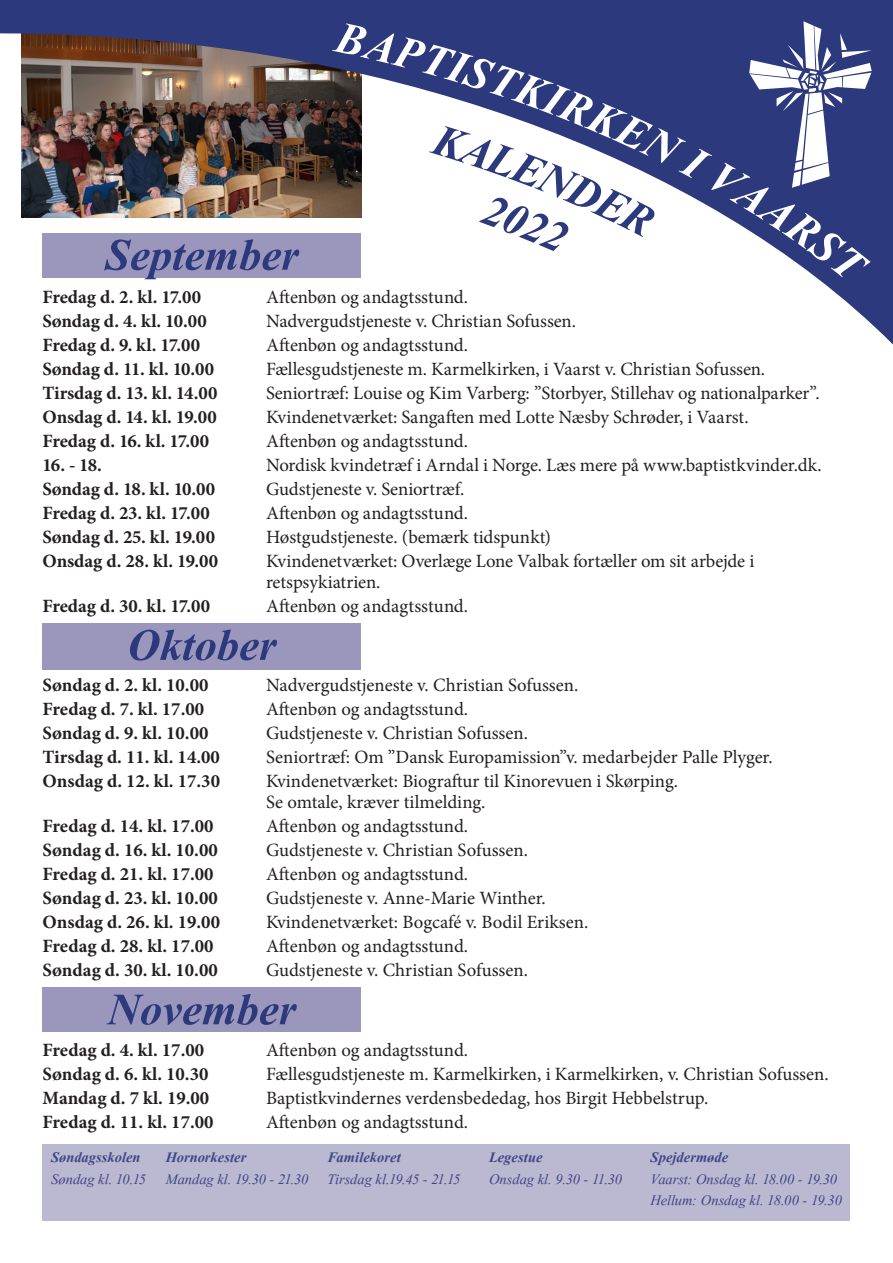
<style>
.page{position:relative;width:893px;height:1263px;background:#fff}
.page>*{position:absolute;margin:0;border:0;box-sizing:border-box;transform-origin:0 0}
.t1{font:700 55.5px "Vijaya";color:#2c397d}
.t2{font:18.75px/21px "Minion Pro";letter-spacing:-.005em;color:#231f20}
.t3{font:700 18.75px "Minion Pro";color:#231f20}
.t4{font:18px/21.6px "Vijaya";letter-spacing:-.005em;color:#3e4785}
.t5{font:700 18px "Vijaya";color:#3e4785}
</style>
<div class="page">
<img style="left:0;top:0;width:893px;height:345px">
<div style="left:43px;top:1144px;width:807px;height:76px;background:#bbb8d1"></div>
<div style="left:43px;top:233px;width:318px;height:45px;background:#9b97bc"></div>
<div style="left:43px;top:623px;width:318px;height:46px;background:#9b97bc"></div>
<div style="left:43px;top:988px;width:318px;height:44px;background:#9b97bc"></div>
<svg style="left:332px;top:21px;width:540px;height:264px"></svg>
<p class="t1" style="left:105px;top:211px;width:195px">September</p>
<p class="t3" style="left:43px;top:284px;width:160px">Fredag d. 2. kl. 17.00</p>
<p class="t2" style="left:266px;top:287px;width:204px">Aftenbøn og andagtsstund.</p>
<p class="t3" style="left:43px;top:308px;width:166px">Søndag d. 4. kl. 10.00</p>
<p class="t2" style="left:266px;top:311px;width:312px">Nadvergudstjeneste v. Christian Sofussen.</p>
<p class="t3" style="left:43px;top:332px;width:159px">Fredag d. 9. kl. 17.00</p>
<p class="t2" style="left:266px;top:335px;width:204px">Aftenbøn og andagtsstund.</p>
<p class="t3" style="left:43px;top:356px;width:173px">Søndag d. 11. kl. 10.00</p>
<p class="t2" style="left:266px;top:359px;width:501px">Fællesgudstjeneste m. Karmelkirken, i Vaarst v. Christian Sofussen.</p>
<p class="t3" style="left:43px;top:380px;width:177px">Tirsdag d. 13. kl. 14.00</p>
<p class="t2" style="left:266px;top:383px;width:555px">Seniortræf: Louise og Kim Varberg: ”Storbyer, Stillehav og nationalparker”.</p>
<p class="t3" style="left:43px;top:404px;width:176px">Onsdag d. 14. kl. 19.00</p>
<p class="t2" style="left:266px;top:407px;width:484px">Kvindenetværket: Sangaften med Lotte Næsby Schrøder, i Vaarst.</p>
<p class="t3" style="left:43px;top:428px;width:168px">Fredag d. 16. kl. 17.00</p>
<p class="t2" style="left:266px;top:431px;width:204px">Aftenbøn og andagtsstund.</p>
<p class="t3" style="left:43px;top:452px;width:61px">16. - 18.</p>
<p class="t2" style="left:266px;top:455px;width:557px">Nordisk kvindetræf i Arndal i Norge. Læs mere på www.baptistkvinder.dk.</p>
<p class="t3" style="left:43px;top:476px;width:174px">Søndag d. 18. kl. 10.00</p>
<p class="t2" style="left:266px;top:479px;width:200px">Gudstjeneste v. Seniortræf.</p>
<p class="t3" style="left:43px;top:500px;width:169px">Fredag d. 23. kl. 17.00</p>
<p class="t2" style="left:266px;top:503px;width:204px">Aftenbøn og andagtsstund.</p>
<p class="t3" style="left:43px;top:524px;width:174px">Søndag d. 25. kl. 19.00</p>
<p class="t2" style="left:266px;top:527px;width:287px">Høstgudstjeneste. (bemærk tidspunkt)</p>
<p class="t3" style="left:43px;top:548px;width:177px">Onsdag d. 28. kl. 19.00</p>
<p class="t2" style="left:266px;top:551px;width:490px">Kvindenetværket: Overlæge Lone Valbak fortæller om sit arbejde i retspsykiatrien.</p>
<p class="t3" style="left:43px;top:593px;width:169px">Fredag d. 30. kl. 17.00</p>
<p class="t2" style="left:266px;top:596px;width:204px">Aftenbøn og andagtsstund.</p>
<p class="t1" style="left:128px;top:601px;width:150px">Oktober</p>
<p class="t3" style="left:43px;top:672px;width:167px">Søndag d. 2. kl. 10.00</p>
<p class="t2" style="left:266px;top:674px;width:314px">Nadvergudstjeneste v. Christian Sofussen.</p>
<p class="t3" style="left:43px;top:696px;width:163px">Fredag d. 7. kl. 17.00</p>
<p class="t2" style="left:266px;top:698px;width:204px">Aftenbøn og andagtsstund.</p>
<p class="t3" style="left:43px;top:720px;width:167px">Søndag d. 9. kl. 10.00</p>
<p class="t2" style="left:266px;top:722px;width:263px">Gudstjeneste v. Christian Sofussen.</p>
<p class="t3" style="left:43px;top:744px;width:179px">Tirsdag d. 11. kl. 14.00</p>
<p class="t2" style="left:266px;top:746px;width:508px">Seniortræf: Om ”Dansk Europamission”v. medarbejder Palle Plyger.</p>
<p class="t3" style="left:43px;top:768px;width:179px">Onsdag d. 12. kl. 17.30</p>
<p class="t2" style="left:266px;top:770px;width:414px">Kvindenetværket: Biograftur til Kinorevuen i Skørping.<br>Se omtale, kræver tilmelding.</p>
<p class="t3" style="left:43px;top:813px;width:173px">Fredag d. 14. kl. 17.00</p>
<p class="t2" style="left:266px;top:815px;width:204px">Aftenbøn og andagtsstund.</p>
<p class="t3" style="left:43px;top:837px;width:177px">Søndag d. 16. kl. 10.00</p>
<p class="t2" style="left:266px;top:839px;width:263px">Gudstjeneste v. Christian Sofussen.</p>
<p class="t3" style="left:43px;top:861px;width:173px">Fredag d. 21. kl. 17.00</p>
<p class="t2" style="left:266px;top:863px;width:204px">Aftenbøn og andagtsstund.</p>
<p class="t3" style="left:43px;top:885px;width:177px">Søndag d. 23. kl. 10.00</p>
<p class="t2" style="left:266px;top:887px;width:281px">Gudstjeneste v. Anne-Marie Winther.</p>
<p class="t3" style="left:43px;top:909px;width:179px">Onsdag d. 26. kl. 19.00</p>
<p class="t2" style="left:266px;top:911px;width:324px">Kvindenetværket: Bogcafé v. Bodil Eriksen.</p>
<p class="t3" style="left:43px;top:933px;width:173px">Fredag d. 28. kl. 17.00</p>
<p class="t2" style="left:266px;top:935px;width:204px">Aftenbøn og andagtsstund.</p>
<p class="t3" style="left:43px;top:957px;width:177px">Søndag d. 30. kl. 10.00</p>
<p class="t2" style="left:266px;top:959px;width:263px">Gudstjeneste v. Christian Sofussen.</p>
<p class="t1" style="left:108px;top:965px;width:190px">November</p>
<p class="t3" style="left:43px;top:1036px;width:163px">Fredag d. 4. kl. 17.00</p>
<p class="t2" style="left:266px;top:1039px;width:204px">Aftenbøn og andagtsstund.</p>
<p class="t3" style="left:43px;top:1060px;width:167px">Søndag d. 6. kl. 10.30</p>
<p class="t2" style="left:266px;top:1063px;width:564px">Fællesgudstjeneste m. Karmelkirken, i Karmelkirken, v. Christian Sofussen.</p>
<p class="t3" style="left:43px;top:1084px;width:168px">Mandag d. 7 kl. 19.00</p>
<p class="t2" style="left:266px;top:1087px;width:444px">Baptistkvindernes verdensbededag, hos Birgit Hebbelstrup.</p>
<p class="t3" style="left:43px;top:1108px;width:173px">Fredag d. 11. kl. 17.00</p>
<p class="t2" style="left:266px;top:1111px;width:204px">Aftenbøn og andagtsstund.</p>
<p class="t5" style="left:51px;top:1143px;width:91px">Søndagsskolen</p>
<p class="t5" style="left:166px;top:1143px;width:82px">Hornorkester</p>
<p class="t5" style="left:327px;top:1143px;width:75px">Familekoret</p>
<p class="t5" style="left:489px;top:1143px;width:55px">Legestue</p>
<p class="t5" style="left:651px;top:1143px;width:79px">Spejdermøde</p>
<p class="t4" style="left:51px;top:1166px;width:411px">Søndag kl. 10.15 Mandag kl. 19.30 - 21.30 Tirsdag kl.19.45 - 21.15</p>
<p class="t4" style="left:489px;top:1166px;width:135px">Onsdag kl. 9.30 - 11.30</p>
<p class="t4" style="left:651px;top:1166px;width:193px">Vaarst: Onsdag kl. 18.00 - 19.30<br>Hellum: Onsdag kl. 18.00 - 19.30</p>
</div>
